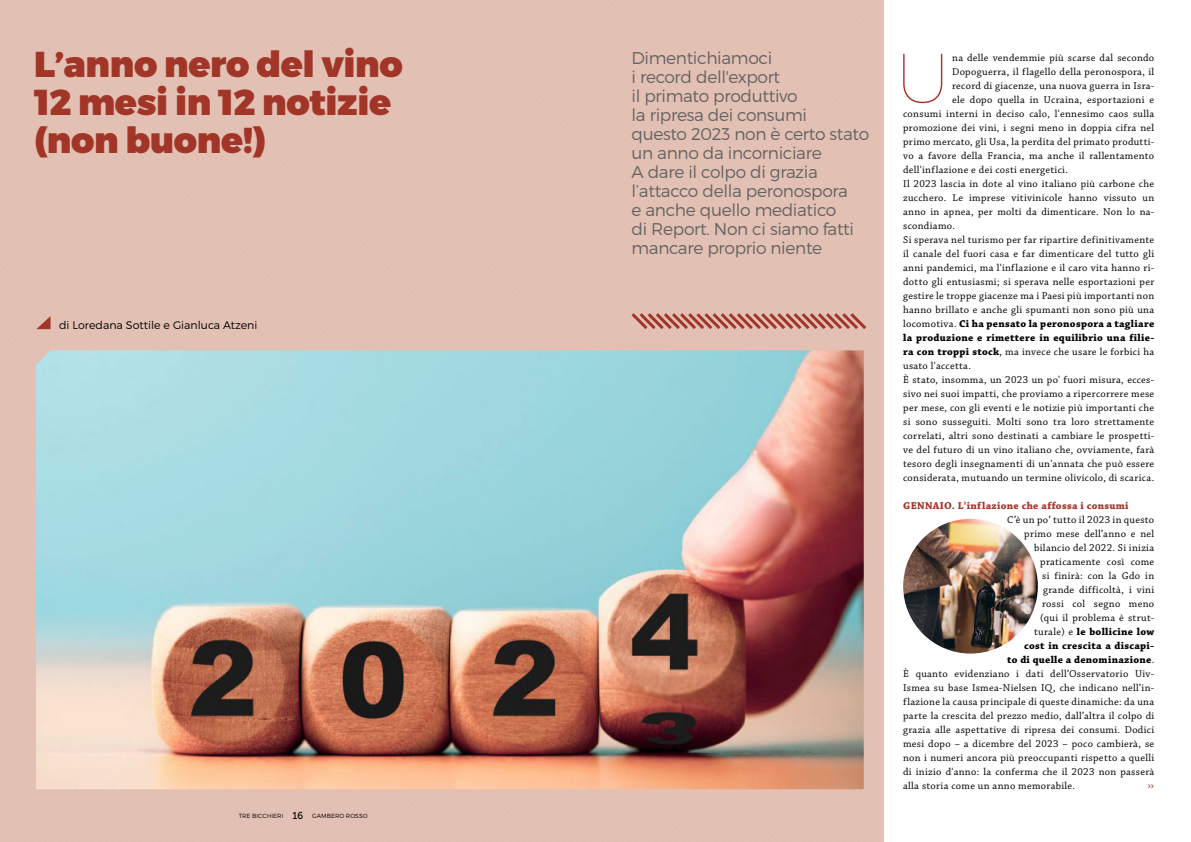
<style>
.page{position:relative;width:1191px;height:842px;background:#fff}
.page>*{position:absolute;margin:0;border:0;box-sizing:border-box;transform-origin:0 0}
.t1{font:100 70.6px "Montserrat";color:#a13528}
.t2{font:900 36px/38px "Montserrat";letter-spacing:-.01em;color:#a13528}
.t3{font:300 17px/19px "Montserrat";letter-spacing:-.02em;color:#646363}
.t4{font:12.5px "Chaparral Pro";color:#a13528}
.t5{font:300 11px "Montserrat";color:#000}
.t6{font:10.5px "Chaparral Pro";letter-spacing:.03em;color:#000}
.t7{font:700 10.5px "Chaparral Pro";letter-spacing:.03em;color:#000}
.t8{font:700 10.5px "Chaparral Pro";letter-spacing:.03em;color:#a13528}
.t9{font:300 6px "Montserrat";letter-spacing:.01em;color:#000}
.s1{font-family:"Museo 500";font-weight:400;font-size:10px}
.s2{font-weight:400}
.s3{font-weight:700}
</style>
<div class="page">
<div style="left:595px;top:0;width:288px;height:842px;background:#e2c0b3"></div>
<div style="left:0;top:0;width:595px;height:842px;background:#e2bfb2"></div>
<svg style="left:628px;top:310px;width:241px;height:22px;background:#cd9488"></svg>
<img style="left:36px;top:350px;width:827px;height:439px">
<svg style="left:36px;top:316px;width:15px;height:13px"></svg>
<img style="left:903px;top:519px;width:134px;height:134px;border-radius:67px">
<h2 class="t2" style="left:34px;top:47px;width:370px">L’anno nero del vino<br>12 mesi in 12 notizie (non buone!)</h2>
<p class="t5" style="left:59px;top:319px;width:200px">di Loredana Sottile e Gianluca Atzeni</p>
<p class="t9" style="left:239px;top:812px;width:130px">TRE BICCHIERI <span class="s1">16</span> GAMBERO ROSSO</p>
<p class="t3" style="left:631px;top:48px;width:239px">Dimentichiamoci<br>i record dell'export<br>il primato produttivo<br>la ripresa dei consumi<br>questo 2023 non è certo stato un anno da incorniciare<br>A dare il colpo di grazia l’attacco della peronospora<br>e anche quello mediatico<br>di Report. Non ci siamo fatti mancare proprio niente</p>
<h1 class="t1" style="left:895px;top:35px;width:56px">U</h1>
<p class="t6" style="left:952px;top:52px;width:204px">na delle vendemmie più scarse dal secondo</p>
<p class="t6" style="left:952px;top:66px;width:203px">Dopoguerra, il flagello della peronospora, il</p>
<p class="t6" style="left:952px;top:80px;width:204px">record di giacenze, una nuova guerra in Isra-</p>
<p class="t6" style="left:952px;top:94px;width:204px">ele dopo quella in Ucraina, esportazioni e</p>
<p class="t6" style="left:903px;top:108px;width:253px">consumi interni in deciso calo, l'ennesimo caos sulla</p>
<p class="t6" style="left:903px;top:122px;width:253px">promozione dei vini, i segni meno in doppia cifra nel</p>
<p class="t6" style="left:903px;top:136px;width:252px">primo mercato, gli Usa, la perdita del primato produtti-</p>
<p class="t6" style="left:903px;top:150px;width:253px">vo a favore della Francia, ma anche il rallentamento</p>
<p class="t6" style="left:903px;top:164px;width:166px">dell'inflazione e dei costi energetici.</p>
<p class="t6" style="left:903px;top:178px;width:252px">Il 2023 lascia in dote al vino italiano più carbone che</p>
<p class="t6" style="left:903px;top:192px;width:253px">zucchero. Le imprese vitivinicole hanno vissuto un</p>
<p class="t6" style="left:903px;top:206px;width:252px">anno in apnea, per molti da dimenticare. Non lo na-</p>
<p class="t6" style="left:903px;top:220px;width:53px">scondiamo.</p>
<p class="t6" style="left:903px;top:234px;width:253px">Si sperava nel turismo per far ripartire definitivamente</p>
<p class="t6" style="left:903px;top:248px;width:252px">il canale del fuori casa e far dimenticare del tutto gli</p>
<p class="t6" style="left:903px;top:262px;width:252px">anni pandemici, ma l'inflazione e il caro vita hanno ri-</p>
<p class="t6" style="left:903px;top:276px;width:253px">dotto gli entusiasmi; si sperava nelle esportazioni per</p>
<p class="t6" style="left:903px;top:290px;width:252px">gestire le troppe giacenze ma i Paesi più importanti non</p>
<p class="t6" style="left:903px;top:304px;width:252px">hanno brillato e anche gli spumanti non sono più una</p>
<p class="t7" style="left:903px;top:318px;width:253px"><span class="s2">locomotiva.</span> Ci ha pensato la peronospora a tagliare</p>
<p class="t7" style="left:903px;top:332px;width:253px">la produzione e rimettere in equilibrio una filie-</p>
<p class="t6" style="left:903px;top:346px;width:253px"><span class="s3">ra con troppi stock</span>, ma invece che usare le forbici ha</p>
<p class="t6" style="left:903px;top:360px;width:69px">usato l'accetta.</p>
<p class="t6" style="left:903px;top:374px;width:253px">È stato, insomma, un 2023 un po' fuori misura, ecces-</p>
<p class="t6" style="left:903px;top:388px;width:253px">sivo nei suoi impatti, che proviamo a ripercorrere mese</p>
<p class="t6" style="left:903px;top:402px;width:252px">per mese, con gli eventi e le notizie più importanti che</p>
<p class="t6" style="left:903px;top:416px;width:253px">si sono susseguiti. Molti sono tra loro strettamente</p>
<p class="t6" style="left:903px;top:430px;width:252px">correlati, altri sono destinati a cambiare le prospetti-</p>
<p class="t6" style="left:903px;top:444px;width:252px">ve del futuro di un vino italiano che, ovviamente, farà</p>
<p class="t6" style="left:903px;top:458px;width:252px">tesoro degli insegnamenti di un'annata che può essere</p>
<p class="t6" style="left:903px;top:472px;width:252px">considerata, mutuando un termine olivicolo, di scarica.</p>
<p class="t8" style="left:903px;top:500px;width:227px">GENNAIO. L'inflazione che affossa i consumi</p>
<p class="t6" style="left:1007px;top:514px;width:149px">C’è un po’ tutto il 2023 in questo</p>
<p class="t6" style="left:1024px;top:528px;width:131px">primo mese dell’anno e nel</p>
<p class="t6" style="left:1034px;top:542px;width:121px">bilancio del 2022. Si inizia</p>
<p class="t6" style="left:1040px;top:556px;width:116px">praticamente così come</p>
<p class="t6" style="left:1042px;top:570px;width:113px">si finirà: con la Gdo in</p>
<p class="t6" style="left:1043px;top:584px;width:113px">grande difficoltà, i vini</p>
<p class="t6" style="left:1042px;top:598px;width:114px">rossi col segno meno</p>
<p class="t6" style="left:1040px;top:612px;width:115px">(qui il problema è strut-</p>
<p class="t7" style="left:1034px;top:626px;width:122px"><span class="s2">turale) e</span> le bollicine low</p>
<p class="t7" style="left:1024px;top:640px;width:131px">cost in crescita a discapi-</p>
<p class="t7" style="left:1007px;top:654px;width:149px">to di quelle a denominazione<span class="s2">.</span></p>
<p class="t6" style="left:903px;top:668px;width:253px">È quanto evidenziano i dati dell’Osservatorio Uiv-</p>
<p class="t6" style="left:903px;top:682px;width:252px">Ismea su base Ismea-Nielsen IQ, che indicano nell’in-</p>
<p class="t6" style="left:903px;top:696px;width:253px">flazione la causa principale di queste dinamiche: da una</p>
<p class="t6" style="left:903px;top:710px;width:253px">parte la crescita del prezzo medio, dall’altra il colpo di</p>
<p class="t6" style="left:903px;top:724px;width:252px">grazia alle aspettative di ripresa dei consumi. Dodici</p>
<p class="t6" style="left:903px;top:738px;width:253px">mesi dopo – a dicembre del 2023 – poco cambierà, se</p>
<p class="t6" style="left:903px;top:752px;width:252px">non i numeri ancora più preoccupanti rispetto a quelli</p>
<p class="t6" style="left:903px;top:766px;width:253px">di inizio d'anno: la conferma che il 2023 non passerà</p>
<p class="t6" style="left:903px;top:780px;width:173px">alla storia come un anno memorabile.</p>
<p class="t4" style="left:1147px;top:778px;width:8px">››</p>
</div>
